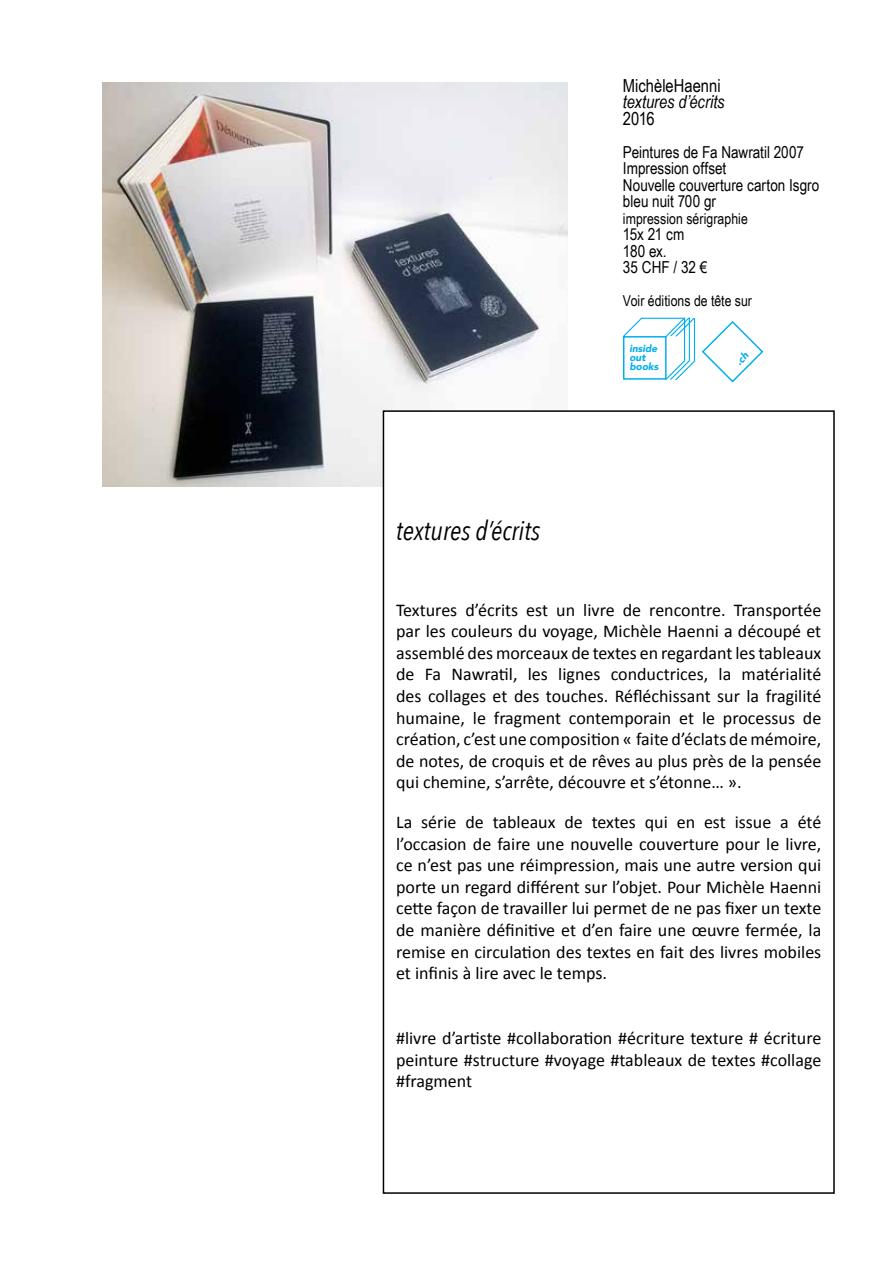
<style>
.page{position:relative;width:893px;height:1263px;background:#fff}
.page>*{position:absolute;margin:0;border:0;box-sizing:border-box;transform-origin:0 0}
.t1{font:italic 27px "Avenir Next Condensed";color:#000}
.t2{font:18px/21.6px "Calibri";color:#000;text-align:justify}
.t3{font:18px "Arial Narrow";color:#000}
.t4{font:italic 18px "Arial Narrow";letter-spacing:-.005em;color:#000}
.t5{font:16.5px/16.5px "Arial Narrow";color:#000}
.t6{font:15px "Arial Narrow";letter-spacing:.005em;color:#000}
.t7{font:italic 900 10.2px/9px "Avenir";color:#00aeef}
</style>
<div class="page">
<img style="left:102px;top:82px;width:465px;height:404px">
<div style="left:383px;top:411px;width:451px;height:782px;background:#fff"></div>
<div style="left:383px;top:410px;width:452px;height:784px;border:2px solid #000"></div>
<hr style="left:642px;top:318px;width:43px;height:1px;background:#00aeef">
<svg style="left:623px;top:317px;width:21px;height:19px"></svg>
<div style="left:623px;top:336px;width:44px;height:44px;border:1px solid #00aeef"></div>
<svg style="left:663px;top:317px;width:101px;height:66px"></svg>
<h1 class="t1" style="left:396px;top:514px;width:146px">textures d’écrits</h1>
<p class="t3" style="left:623px;top:72px;width:99px">MichèleHaenni</p>
<p class="t4" style="left:623px;top:89px;width:103px">textures d’écrits</p>
<p class="t3" style="left:623px;top:105px;width:33px">2016</p>
<p class="t5" style="left:623px;top:143px;width:198px">Peintures de Fa Nawratil 2007<br>Impression offset<br>Nouvelle couverture carton Isgro bleu nuit 700 gr</p>
<p class="t6" style="left:623px;top:207px;width:126px">impression sérigraphie</p>
<p class="t5" style="left:623px;top:226px;width:86px">15x 21 cm<br>180 ex.<br>35 CHF / 32 €</p>
<p class="t6" style="left:623px;top:290px;width:131px">Voir éditions de tête sur</p>
<p class="t7" style="left:629px;top:344px;width:31px">inside out books</p>
<p class="t2" style="left:396px;top:599px;width:427px">Textures d’écrits est un livre de rencontre. Transportée par les couleurs du voyage, Michèle Haenni a découpé et assemblé des morceaux de textes en regardant les tableaux de Fa Nawratil, les lignes conductrices, la matérialité des collages et des touches. Réfléchissant sur la fragilité humaine, le fragment contemporain et le processus de création, c’est une composition « faite d’éclats de mémoire, de notes, de croquis et de rêves au plus près de la pensée qui chemine, s’arrête, découvre et s’étonne… ».</p>
<p class="t2" style="left:396px;top:811px;width:427px">La série de tableaux de textes qui en est issue a été l’occasion de faire une nouvelle couverture pour le livre, ce n’est pas une réimpression, mais une autre version qui porte un regard différent sur l’objet. Pour Michèle Haenni cette façon de travailler lui permet de ne pas fixer un texte de manière définitive et d’en faire une œuvre fermée, la remise en circulation des textes en fait des livres mobiles et infinis à lire avec le temps.</p>
<p class="t2" style="left:396px;top:1027px;width:427px">#livre d’artiste #collaboration #écriture texture # écriture peinture #structure #voyage #tableaux de textes #collage #fragment</p>
</div>
